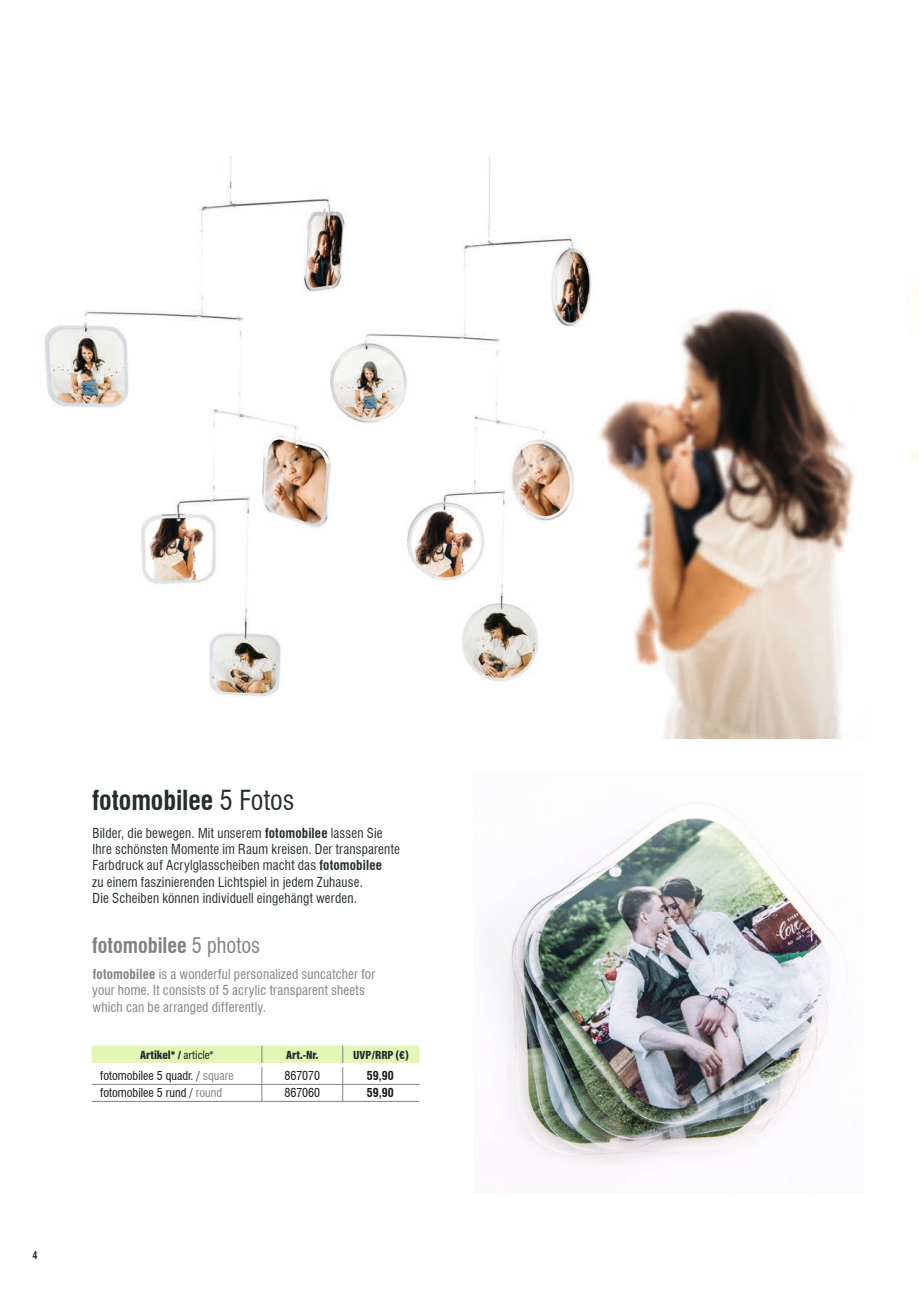
<style>
.page{position:relative;width:919px;height:1289px;background:#fff}
.page>*{position:absolute;margin:0;border:0;box-sizing:border-box;transform-origin:0 0}
.t1{font:700 condensed 27px "Swiss 721 BT";letter-spacing:-.005em;color:#252d2e}
.t2{font:700 condensed 21px "Swiss 721 BT";color:#818181}
.t3{font:condensed 13.5px/16.2px "Swiss 721 BT";letter-spacing:.015em;color:#252d2e}
.t4{font:condensed 13.5px/16.2px "Swiss 721 BT";letter-spacing:.015em;color:#818181}
.t5{font:condensed 12px "Swiss 721 BT";color:#131413}
.t6{font:900 12px "Acumin Pro Cond";color:#252d2e}
.t7{font:700 condensed 12px "Swiss 721 BT";color:#131413}
.t8{font:700 condensed 10.5px "Swiss 721 BT";color:#252d2e}
.s1{font-weight:400}
.s2{font-weight:700}
.s3{font-weight:500}
.s4{color:#818181}
</style>
<div class="page">
<img style="left:44px;top:156px;width:874px;height:582px">
<hr style="left:92px;top:1101px;width:170px;height:1px;background:#818181">
<hr style="left:262px;top:1101px;width:81px;height:1px;background:#818181">
<svg style="left:92px;top:1045px;width:327px;height:56px"></svg>
<hr style="left:343px;top:1084px;width:76px;height:1px;background:#818181">
<hr style="left:343px;top:1101px;width:76px;height:1px;background:#818181">
<img style="left:488px;top:803px;width:351px;height:384px">
<h1 class="t1" style="left:92px;top:784px;width:204px">fotomobilee <span class="s1">5 Fotos</span></h1>
<p class="t3" style="left:92px;top:824px;width:309px">Bilder, die bewegen. Mit unserem <span class="s2">fotomobilee</span> lassen Sie Ihre schönsten Momente im Raum kreisen. Der transparente Farbdruck auf Acrylglasscheiben macht das <span class="s2">fotomobilee<br></span>zu einem faszinierenden Lichtspiel in jedem Zuhause.<br>Die Scheiben können individuell eingehängt werden.</p>
<h2 class="t2" style="left:92px;top:932px;width:170px">fotomobilee <span class="s1">5 photos</span></h2>
<p class="t4" style="left:92px;top:966px;width:284px"><span class="s2">fotomobilee</span> is a wonderful personalized suncatcher for your home. It consists of 5 acrylic transparent sheets which can be arranged differently.</p>
<p class="t6" style="left:140px;top:1046px;width:75px">Artikel* / <span class="s3">article*</span></p>
<p class="t6" style="left:286px;top:1046px;width:34px">Art.-Nr.</p>
<p class="t6" style="left:353px;top:1046px;width:57px">UVP/RRP (€)</p>
<p class="t5" style="left:100px;top:1068px;width:135px">fotomobilee 5 quadr. / <span class="s4">square</span></p>
<p class="t5" style="left:284px;top:1068px;width:37px">867070</p>
<p class="t7" style="left:367px;top:1068px;width:28px">59,90</p>
<p class="t5" style="left:100px;top:1085px;width:123px">fotomobilee 5 rund / <span class="s4">round</span></p>
<p class="t5" style="left:284px;top:1085px;width:37px">867060</p>
<p class="t7" style="left:367px;top:1085px;width:28px">59,90</p>
<p class="t8" style="left:32px;top:1248px;width:7px">4</p>
</div>
